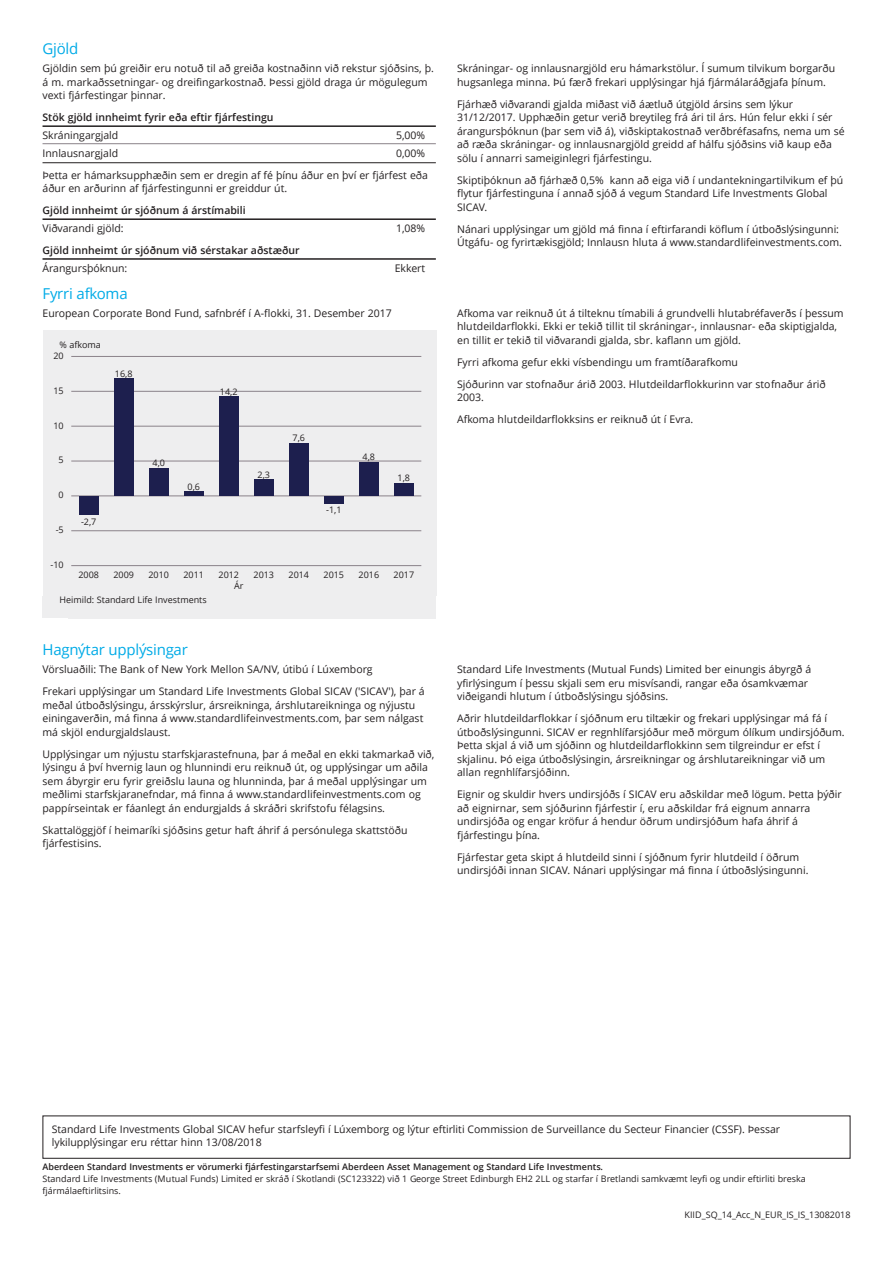
<style>
.page{position:relative;width:893px;height:1263px;background:#fff}
.page>*{position:absolute;margin:0;border:0;box-sizing:border-box;transform-origin:0 0}
.t1{font:15px "Open Sans";letter-spacing:-.015em;color:#00abe7}
.t2{font:10.5px/13.5px "Open Sans";color:#231f20}
.t3{font:600 10.5px "Open Sans";color:#231f20}
.t4{font:9px/12px "Open Sans";color:#231f20}
.t5{font:600 9px "Open Sans";color:#231f20}
</style>
<div class="page">
<hr style="left:43px;top:125px;width:393px;height:2px;background:#231f20">
<hr style="left:43px;top:143px;width:393px;height:1px;background:#8a8289">
<hr style="left:43px;top:162px;width:393px;height:1px;background:#231f20">
<hr style="left:43px;top:218px;width:393px;height:2px;background:#231f20">
<hr style="left:43px;top:258px;width:393px;height:2px;background:#231f20">
<div style="left:43px;top:330px;width:393px;height:266px;background:#eeeeef"></div>
<hr style="left:71px;top:565px;width:350px;height:1px;background:#8a8289">
<hr style="left:71px;top:530px;width:350px;height:1px;background:#8a8289">
<hr style="left:71px;top:496px;width:350px;height:1px;background:#8a8289">
<hr style="left:71px;top:461px;width:350px;height:1px;background:#8a8289">
<hr style="left:71px;top:426px;width:350px;height:1px;background:#8a8289">
<hr style="left:71px;top:391px;width:350px;height:1px;background:#8a8289">
<hr style="left:71px;top:356px;width:350px;height:1px;background:#8a8289">
<div style="left:79px;top:496px;width:19px;height:19px;background:#1d1f4e"></div>
<div style="left:114px;top:379px;width:20px;height:117px;background:#1d1f4e"></div>
<div style="left:149px;top:468px;width:20px;height:28px;background:#1d1f4e"></div>
<hr style="left:184px;top:492px;width:20px;height:4px;background:#1d1f4e">
<div style="left:219px;top:397px;width:20px;height:99px;background:#1d1f4e"></div>
<div style="left:254px;top:480px;width:20px;height:16px;background:#1d1f4e"></div>
<div style="left:289px;top:443px;width:20px;height:53px;background:#1d1f4e"></div>
<div style="left:324px;top:496px;width:20px;height:8px;background:#1d1f4e"></div>
<div style="left:359px;top:462px;width:20px;height:34px;background:#1d1f4e"></div>
<div style="left:394px;top:483px;width:20px;height:13px;background:#1d1f4e"></div>
<div style="left:43px;top:596px;width:393px;height:22px;background:#eeeeef"></div>
<div style="left:43px;top:1115px;width:807px;height:44px;border:1px solid #231f20"></div>
<h1 class="t1" style="left:43px;top:38px;width:37px">Gjöld</h1>
<p class="t2" style="left:43px;top:61px;width:393px">Gjöldin sem þú greiðir eru notuð til að greiða kostnaðinn við rekstur sjóðsins, þ. á m. markaðssetningar- og dreifingarkostnað. Þessi gjöld draga úr mögulegum vexti fjárfestingar þinnar.</p>
<p class="t3" style="left:43px;top:110px;width:232px">Stök gjöld innheimt fyrir eða eftir fjárfestingu</p>
<p class="t2" style="left:43px;top:128px;width:77px">Skráningargjald</p>
<p class="t2" style="left:396px;top:128px;width:31px">5,00%</p>
<p class="t2" style="left:43px;top:146px;width:77px">Innlausnargjald</p>
<p class="t2" style="left:43px;top:142px;width:387px;line-height:22px;text-align:right">0,00%<br>Þetta er hámarksupphæðin sem er dregin af fé þínu áður en því er fjárfest eða</p>
<p class="t2" style="left:43px;top:181px;width:246px">áður en arðurinn af fjárfestingunni er greiddur út.</p>
<p class="t3" style="left:43px;top:203px;width:205px">Gjöld innheimt úr sjóðnum á árstímabili</p>
<p class="t2" style="left:43px;top:221px;width:83px">Viðvarandi gjöld:</p>
<p class="t2" style="left:396px;top:221px;width:31px">1,08%</p>
<p class="t3" style="left:43px;top:243px;width:259px">Gjöld innheimt úr sjóðnum við sérstakar aðstæður</p>
<p class="t2" style="left:43px;top:261px;width:86px">Árangursþóknun:</p>
<p class="t2" style="left:395px;top:261px;width:32px">Ekkert</p>
<h1 class="t1" style="left:43px;top:282px;width:87px">Fyrri afkoma</h1>
<p class="t2" style="left:43px;top:306px;width:351px">European Corporate Bond Fund, safnbréf í A-flokki, 31. Desember 2017</p>
<p class="t4" style="left:60px;top:339px;width:43px">% afkoma</p>
<p class="t4" style="left:53px;top:349px;width:12px">20</p>
<p class="t4" style="left:53px;top:384px;width:12px">15</p>
<p class="t4" style="left:53px;top:419px;width:12px">10</p>
<p class="t4" style="left:59px;top:454px;width:7px">5</p>
<p class="t4" style="left:59px;top:489px;width:7px">0</p>
<p class="t4" style="left:56px;top:524px;width:10px">-5</p>
<p class="t4" style="left:51px;top:558px;width:15px">-10</p>
<p class="t4" style="left:115px;top:367px;width:19px">16,8</p>
<p class="t4" style="left:220px;top:385px;width:19px">14,2</p>
<p class="t4" style="left:81px;top:515px;width:17px">-2,7</p>
<p class="t4" style="left:153px;top:456px;width:14px">4,0</p>
<p class="t4" style="left:188px;top:480px;width:14px">0,6</p>
<p class="t4" style="left:258px;top:468px;width:14px">2,3</p>
<p class="t4" style="left:293px;top:431px;width:14px">7,6</p>
<p class="t4" style="left:326px;top:504px;width:17px">-1,1</p>
<p class="t4" style="left:363px;top:451px;width:14px">4,8</p>
<p class="t4" style="left:398px;top:472px;width:14px">1,8</p>
<p class="t4" style="left:78px;top:569px;width:22px">2008</p>
<p class="t4" style="left:113px;top:569px;width:22px">2009</p>
<p class="t4" style="left:148px;top:569px;width:22px">2010</p>
<p class="t4" style="left:184px;top:569px;width:22px">2011</p>
<p class="t4" style="left:219px;top:569px;width:22px">2012</p>
<p class="t4" style="left:254px;top:569px;width:22px">2013</p>
<p class="t4" style="left:289px;top:569px;width:22px">2014</p>
<p class="t4" style="left:324px;top:569px;width:22px">2015</p>
<p class="t4" style="left:359px;top:569px;width:22px">2016</p>
<p class="t4" style="left:394px;top:569px;width:22px">2017</p>
<p class="t4" style="left:234px;top:579px;width:11px">Ár</p>
<p class="t4" style="left:60px;top:593px;width:149px">Heimild: Standard Life Investments</p>
<h1 class="t1" style="left:43px;top:639px;width:147px">Hagnýtar upplýsingar</h1>
<p class="t2" style="left:43px;top:658px;width:384px;line-height:22px">Vörsluaðili: The Bank of New York Mellon SA/NV, útibú í Lúxemborg<br>Frekari upplýsingar um Standard Life Investments Global SICAV ('SICAV'), þar á</p>
<p class="t2" style="left:43px;top:698px;width:382px">meðal útboðslýsingu, ársskýrslur, ársreikninga, árshlutareikninga og nýjustu einingaverðin, má finna á www.standardlifeinvestments.com, þar sem nálgast má skjöl endurgjaldslaust.</p>
<p class="t2" style="left:43px;top:747px;width:393px">Upplýsingar um nýjustu starfskjarastefnuna, þar á meðal en ekki takmarkað við, lýsingu á því hvernig laun og hlunnindi eru reiknuð út, og upplýsingar um aðila sem ábyrgir eru fyrir greiðslu launa og hlunninda, þar á meðal upplýsingar um meðlimi starfskjaranefndar, má finna á www.standardlifeinvestments.com og pappírseintak er fáanlegt án endurgjalds á skráðri skrifstofu félagsins.</p>
<p class="t2" style="left:43px;top:823px;width:366px">Skattalöggjöf í heimaríki sjóðsins getur haft áhrif á persónulega skattstöðu fjárfestisins.</p>
<p class="t2" style="left:457px;top:61px;width:380px">Skráningar- og innlausnargjöld eru hámarkstölur. Í sumum tilvikum borgarðu hugsanlega minna. Þú færð frekari upplýsingar hjá fjármálaráðgjafa þínum.</p>
<p class="t2" style="left:457px;top:97px;width:389px">Fjárhæð viðvarandi gjalda miðast við áætluð útgjöld ársins sem lýkur 31/12/2017. Upphæðin getur verið breytileg frá ári til árs. Hún felur ekki í sér árangursþóknun (þar sem við á), viðskiptakostnað verðbréfasafns, nema um sé að ræða skráningar- og innlausnargjöld greidd af hálfu sjóðsins við kaup eða sölu í annarri sameiginlegri fjárfestingu.</p>
<p class="t2" style="left:457px;top:173px;width:388px">Skiptiþóknun að fjárhæð 0,5% kann að eiga við í undantekningartilvikum ef þú flytur fjárfestinguna í annað sjóð á vegum Standard Life Investments Global<br>SICAV.</p>
<p class="t2" style="left:457px;top:222px;width:386px">Nánari upplýsingar um gjöld má finna í eftirfarandi köflum í útboðslýsingunni:<br>Útgáfu- og fyrirtækisgjöld; Innlausn hluta á www.standardlifeinvestments.com.</p>
<p class="t2" style="left:457px;top:306px;width:388px">Afkoma var reiknuð út á tilteknu tímabili á grundvelli hlutabréfaverðs í þessum hlutdeildarflokki. Ekki er tekið tillit til skráningar-, innlausnar- eða skiptigjalda, en tillit er tekið til viðvarandi gjalda, sbr. kaflann um gjöld.</p>
<p class="t2" style="left:457px;top:351px;width:370px;line-height:22px">Fyrri afkoma gefur ekki vísbendingu um framtíðarafkomu<br>Sjóðurinn var stofnaður árið 2003. Hlutdeildarflokkurinn var stofnaður árið</p>
<p class="t2" style="left:457px;top:386px;width:238px;line-height:22px">2003.<br>Afkoma hlutdeildarflokksins er reiknuð út í Evra.</p>
<p class="t2" style="left:457px;top:662px;width:356px">Standard Life Investments (Mutual Funds) Limited ber einungis ábyrgð á yfirlýsingum í þessu skjali sem eru misvísandi, rangar eða ósamkvæmar viðeigandi hlutum í útboðslýsingu sjóðsins.</p>
<p class="t2" style="left:457px;top:711px;width:389px">Aðrir hlutdeildarflokkar í sjóðnum eru tiltækir og frekari upplýsingar má fá í útboðslýsingunni. SICAV er regnhlífarsjóður með mörgum ólíkum undirsjóðum.<br>Þetta skjal á við um sjóðinn og hlutdeildarflokkinn sem tilgreindur er efst í skjalinu. Þó eiga útboðslýsingin, ársreikningar og árshlutareikningar við um allan regnhlífarsjóðinn.</p>
<p class="t2" style="left:457px;top:787px;width:386px">Eignir og skuldir hvers undirsjóðs í SICAV eru aðskildar með lögum. Þetta þýðir að eignirnar, sem sjóðurinn fjárfestir í, eru aðskildar frá eignum annarra undirsjóða og engar kröfur á hendur öðrum undirsjóðum hafa áhrif á fjárfestingu þína.</p>
<p class="t2" style="left:457px;top:850px;width:353px">Fjárfestar geta skipt á hlutdeild sinni í sjóðnum fyrir hlutdeild í öðrum undirsjóði innan SICAV. Nánari upplýsingar má finna í útboðslýsingunni.</p>
<p class="t2" style="left:52px;top:1122px;width:730px">Standard Life Investments Global SICAV hefur starfsleyfi í Lúxemborg og lýtur eftirliti Commission de Surveillance du Secteur Financier (CSSF). Þessar lykilupplýsingar eru réttar hinn 13/08/2018</p>
<p class="t5" style="left:43px;top:1160px;width:562px">Aberdeen Standard Investments er vörumerki fjárfestingarstarfsemi Aberdeen Asset Management og Standard Life Investments.</p>
<p class="t4" style="left:43px;top:1172px;width:765px">Standard Life Investments (Mutual Funds) Limited er skráð í Skotlandi (SC123322) við 1 George Street Edinburgh EH2 2LL og starfar í Bretlandi samkvæmt leyfi og undir eftirliti breska fjármálaeftirlitsins.</p>
<p class="t4" style="left:685px;top:1208px;width:167px">KIID_SQ_14_Acc_N_EUR_IS_IS_13082018</p>
</div>
